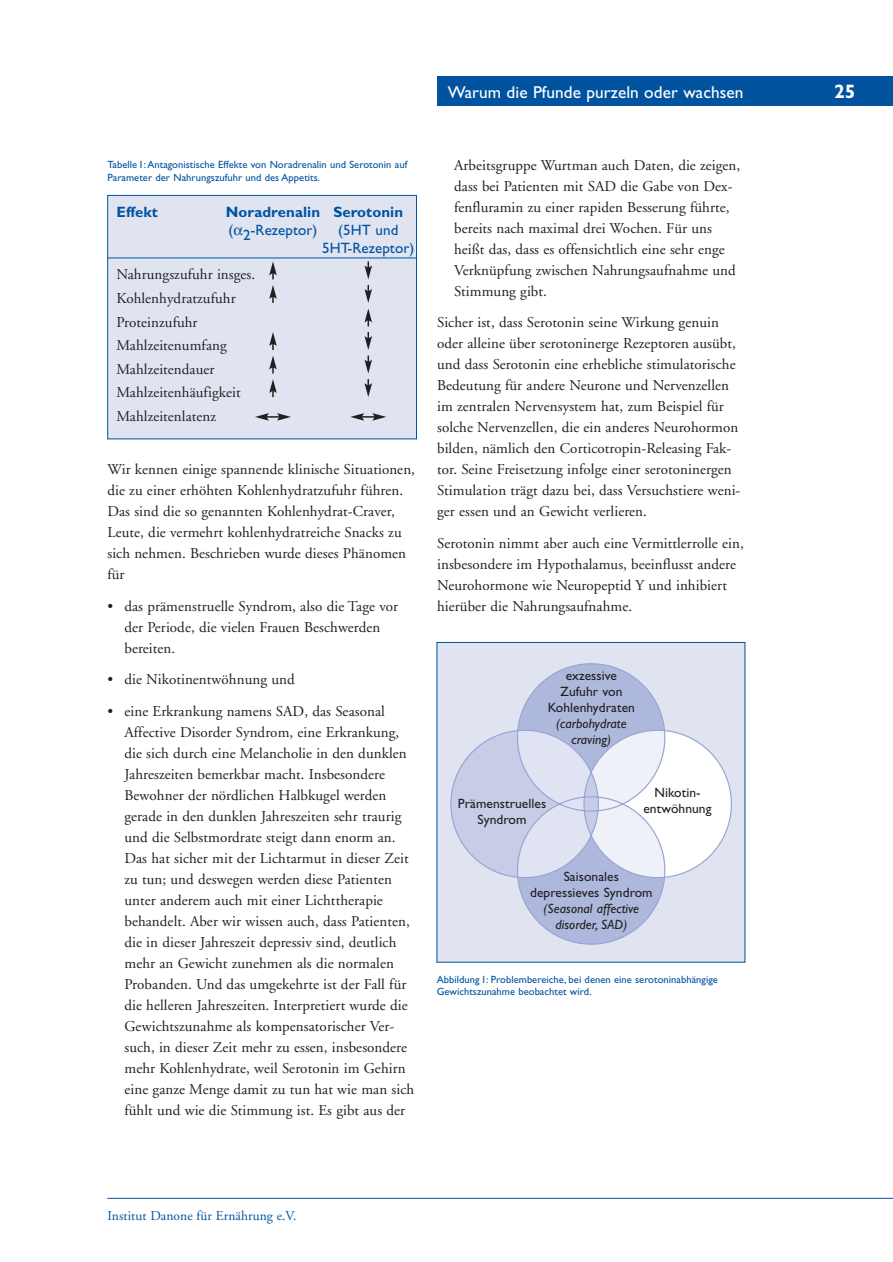
<style>
.page{position:relative;width:893px;height:1262px;background:#fff}
.page>*{position:absolute;margin:0;border:0;box-sizing:border-box;transform-origin:0 0}
.t1{font:700 19.5px "Gill Sans";color:#fff}
.t2{font:17.25px "Gill Sans";letter-spacing:.005em;color:#fff}
.t3{font:15px/21px "Adobe Garamond";letter-spacing:.005em;color:#231f20}
.t4{font:15px/18px "Gill Sans";letter-spacing:.005em;color:#0153a0;text-align:center}
.t5{font:700 15px "Gill Sans";letter-spacing:.005em;color:#0153a0}
.t6{font:13.5px/16.2px "Gill Sans";letter-spacing:.005em;color:#231f20;text-align:center}
.t7{font:italic 13.5px/16.2px "Gill Sans";letter-spacing:.005em;color:#231f20;text-align:center}
.t8{font:13.5px "Adobe Garamond";letter-spacing:.005em;color:#0153a0}
.t9{font:10.5px/12.6px "Gill Sans";letter-spacing:.005em;color:#0153a0}
</style>
<div class="page">
<div style="left:437px;top:77px;width:455px;height:29px;background:#0153a0"></div>
<hr style="left:107px;top:1197px;width:785px;height:1px;background:#0153a0">
<div style="left:108px;top:195px;width:308px;height:244px;background:#e0e4f1"></div>
<hr style="left:108px;top:258px;width:308px;height:1px;background:#0153a0">
<svg style="left:350px;top:413px;width:36px;height:7px"></svg>
<svg style="left:255px;top:413px;width:36px;height:7px"></svg>
<svg style="left:364px;top:379px;width:8px;height:18px"></svg>
<svg style="left:269px;top:379px;width:8px;height:18px"></svg>
<svg style="left:364px;top:332px;width:8px;height:41px"></svg>
<svg style="left:269px;top:332px;width:8px;height:41px"></svg>
<svg style="left:364px;top:285px;width:8px;height:41px"></svg>
<svg style="left:269px;top:285px;width:8px;height:18px"></svg>
<svg style="left:364px;top:261px;width:8px;height:18px"></svg>
<svg style="left:269px;top:261px;width:8px;height:18px"></svg>
<div style="left:107px;top:195px;width:310px;height:244px;border:1px solid #0153a0"></div>
<div style="left:437px;top:642px;width:308px;height:320px;background:#e0e4f1"></div>
<svg style="left:450px;top:663px;width:282px;height:282px"></svg>
<p class="t2" style="left:447px;top:86px;width:297px">Warum die Pfunde purzeln oder wachsen</p>
<h1 class="t1" style="left:834px;top:84px;width:23px">25</h1>
<p class="t9" style="left:107px;top:159px;width:301px">Tabelle1:Antagonistische Effekte von Noradrenalin und Serotonin auf<br>Parameter der Nahrungszufuhr und des Appetits.</p>
<p class="t5" style="left:116px;top:207px;width:43px">Effekt</p>
<p class="t5" style="left:226px;top:207px;width:179px">Noradrenalin Serotonin</p>
<p class="t4" style="left:228px;top:222px;width:90px">( 2-Rezeptor)</p>
<p class="t4" style="left:322px;top:222px;width:93px">(5HT und<br>5HT-Rezeptor)</p>
<p class="t3" style="left:116px;top:264px;width:140px;line-height:23.5px">Nahrungszufuhr insges.<br>Kohlenhydratzufuhr<br>Proteinzufuhr<br>Mahlzeitenumfang<br>Mahlzeitendauer<br>Mahlzeitenhäufigkeit<br>Mahlzeitenlatenz</p>
<p class="t3" style="left:107px;top:460px;width:309px">Wir kennen einige spannende klinische Situationen, die zu einer erhöhten Kohlenhydratzufuhr führen.<br>Das sind die so genannten Kohlenhydrat-Craver, Leute, die vermehrt kohlenhydratreiche Snacks zu sich nehmen. Beschrieben wurde dieses Phänomen für</p>
<p class="t3" style="left:124px;top:597px;width:275px;text-indent:-17px">• das prämenstruelle Syndrom, also die Tage vor der Periode, die vielen Frauen Beschwerden bereiten.</p>
<p class="t3" style="left:107px;top:670px;width:189px">• die Nikotinentwöhnung und</p>
<p class="t3" style="left:124px;top:702px;width:291px;text-indent:-17px">• eine Erkrankung namens SAD, das Seasonal Affective Disorder Syndrom, eine Erkrankung, die sich durch eine Melancholie in den dunklen Jahreszeiten bemerkbar macht. Insbesondere Bewohner der nördlichen Halbkugel werden gerade in den dunklen Jahreszeiten sehr traurig und die Selbstmordrate steigt dann enorm an.<br>Das hat sicher mit der Lichtarmut in dieser Zeit zu tun; und deswegen werden diese Patienten unter anderem auch mit einer Lichttherapie behandelt. Aber wir wissen auch, dass Patienten, die in dieser Jahreszeit depressiv sind, deutlich mehr an Gewicht zunehmen als die normalen Probanden. Und das umgekehrte ist der Fall für die helleren Jahreszeiten. Interpretiert wurde die Gewichtszunahme als kompensatorischer Ver&shy;such, in dieser Zeit mehr zu essen, insbesondere mehr Kohlenhydrate, weil Serotonin im Gehirn eine ganze Menge damit zu tun hat wie man sich fühlt und wie die Stimmung ist. Es gibt aus der</p>
<p class="t3" style="left:454px;top:156px;width:287px">Arbeitsgruppe Wurtman auch Daten, die zeigen, dass bei Patienten mit SAD die Gabe von Dex&shy;fenfluramin zu einer rapiden Besserung führte, bereits nach maximal drei Wochen. Für uns heißt das, dass es offensichtlich eine sehr enge Verknüpfung zwischen Nahrungsaufnahme und Stimmung gibt.</p>
<p class="t3" style="left:437px;top:313px;width:305px">Sicher ist, dass Serotonin seine Wirkung genuin oder alleine über serotoninerge Rezeptoren ausübt, und dass Serotonin eine erhebliche stimulatorische Bedeutung für andere Neurone und Nervenzellen im zentralen Nervensystem hat, zum Beispiel für solche Nervenzellen, die ein anderes Neurohormon bilden, nämlich den Corticotropin-Releasing Fak&shy;tor. Seine Freisetzung infolge einer serotoninergen Stimulation trägt dazu bei, dass Versuchstiere weni&shy;ger essen und an Gewicht verlieren.</p>
<p class="t3" style="left:437px;top:534px;width:308px">Serotonin nimmt aber auch eine Vermittlerrolle ein, insbesondere im Hypothalamus, beeinflusst andere Neurohormone wie Neuropeptid Y und inhibiert hierüber die Nahrungsaufnahme.</p>
<p class="t6" style="left:547px;top:668px;width:89px">exzessive<br>Zufuhr von<br>Kohlenhydraten</p>
<p class="t7" style="left:556px;top:717px;width:72px">(carbohydrate craving)</p>
<p class="t6" style="left:458px;top:796px;width:90px">Prämenstruelles<br>Syndrom</p>
<p class="t6" style="left:643px;top:786px;width:70px">Nikotin&shy;entwöhnung</p>
<p class="t6" style="left:530px;top:869px;width:124px">Saisonales depressieves Syndrom</p>
<p class="t7" style="left:543px;top:902px;width:97px">(Seasonal affective disorder, SAD)</p>
<p class="t9" style="left:436px;top:973px;width:283px">Abbildung1: Problembereiche, bei denen eine serotoninabhängige<br>Gewichtszunahme beobachtet wird.</p>
<p class="t8" style="left:107px;top:1210px;width:190px">Institut Danone für Ernährung e.V.</p>
</div>
